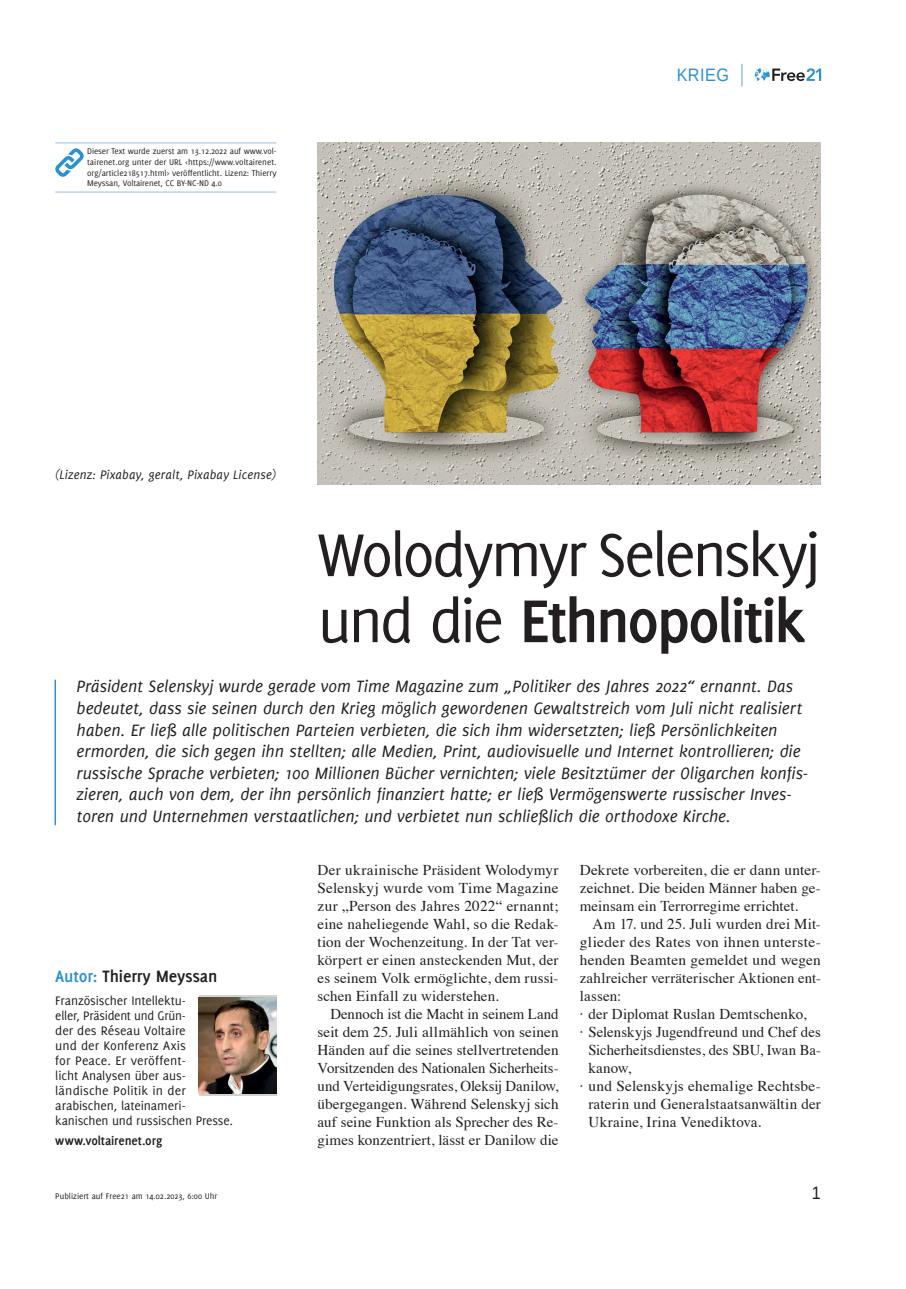
<style>
.page{position:relative;width:906px;height:1289px;background:#fff}
.page>*{position:absolute;margin:0;border:0;box-sizing:border-box;transform-origin:0 0}
.t1{font:66px/66px "Delicious";letter-spacing:-.045em;color:#231f20}
.t2{font:italic 18px/21.6px "Delicious";letter-spacing:-.005em;color:#231f20}
.t3{font:700 18px "Delicious";letter-spacing:-.01em;color:#231f20}
.t4{font:18px "Liberation Sans";letter-spacing:.03em;color:#2a92d0;scale:.9 1}
.t5{font:18px "Liberation Sans";color:#231f20;scale:.9 1}
.t6{font:15px/18px "Times";letter-spacing:.01em;color:#231f20;text-align:justify}
.t7{font:13.5px/15px "Delicious";letter-spacing:-.005em;color:#231f20}
.t8{font:italic 13.5px "Delicious";letter-spacing:.015em;color:#231f20}
.t9{font:700 13.5px "Delicious";letter-spacing:-.01em;color:#231f20}
.t10{font:9px/10.8px "Delicious";letter-spacing:-.005em;color:#231f20;text-align:justify}
.s1{font-weight:700}
.s2{color:#2a92d0}
</style>
<div class="page">
<svg style="left:755px;top:68px;width:66px;height:13px"></svg>
<svg style="left:741px;top:64px;width:1px;height:22px"></svg>
<hr style="left:55px;top:679px;width:1px;height:146px;background:#2a92d0">
<img style="left:317px;top:142px;width:504px;height:342px">
<hr style="left:55px;top:142px;width:221px;height:1px;background:#9abfe5">
<hr style="left:55px;top:192px;width:221px;height:1px;background:#9abfe5">
<svg style="left:55px;top:148px;width:29px;height:29px"></svg>
<div style="left:199px;top:994px;width:77px;height:101px;background:linear-gradient(to right,#d1d2d4,#d1d2d4)"></div>
<img style="left:199px;top:997px;width:77px;height:96px">
<p class="t10" style="left:87px;top:145px;width:191px">Dieser Text wurde zuerst am 13.12.2022 auf www.vol&shy;tairenet.org unter der URL &lt;https://www.voltairenet. org/article218517.html&gt; veröffentlicht. Lizenz: Thierry Meyssan, Voltairenet, CC BY-NC-ND 4.0</p>
<p class="t4" style="left:676px;top:63px;width:60px">Krieg</p>
<p class="t8" style="left:55px;top:466px;width:222px">(Lizenz: Pixabay, geralt, Pixabay License)</p>
<h1 class="t1" style="left:317px;top:520px;width:505px">Wolodymyr Selenskyj und die <span class="s1">Ethnopolitik</span></h1>
<p class="t2" style="left:77px;top:675px;width:733px">Präsident Selenskyj wurde gerade vom Time Magazine zum „Politiker des Jahres 2022“ ernannt. Das bedeutet, dass sie seinen durch den Krieg möglich gewordenen Gewaltstreich vom Juli nicht realisiert haben. Er ließ alle politischen Parteien verbieten, die sich ihm widersetzten; ließ Persönlichkeiten ermorden, die sich gegen ihn stellten; alle Medien, Print, audiovisuelle und Internet kontrollieren; die russische Sprache verbieten; 100 Millionen Bücher vernichten; viele Besitztümer der Oligarchen konfis&shy;zieren, auch von dem, der ihn persönlich finanziert hatte; er ließ Vermögenswerte russischer Inves&shy;toren und Unternehmen verstaatlichen; und verbietet nun schließlich die orthodoxe Kirche.</p>
<p class="t3" style="left:55px;top:965px;width:164px"><span class="s2">Autor:</span> Thierry Meyssan</p>
<p class="t7" style="left:55px;top:993px;width:179px">Französischer Intellektu-<br>eller, Präsident und Grün-<br>der des Réseau Voltaire<br>und der Konferenz Axis<br>for Peace. Er veröffent-<br>licht Analysen über aus&shy;ländische Politik in der arabischen, lateinameri&shy;kanischen und russischen Presse.</p>
<p class="t9" style="left:55px;top:1132px;width:108px">www.voltairenet.org</p>
<p class="t6" style="left:317px;top:859px;width:242px">Der ukrainische Präsident Wolodymyr Selenskyj wurde vom Time Magazine zur „Person des Jahres 2022“ ernannt; eine naheliegende Wahl, so die Redak&shy;tion der Wochenzeitung. In der Tat ver&shy;körpert er einen ansteckenden Mut, der es seinem Volk ermöglichte, dem russi&shy;schen Einfall zu widerstehen.</p>
<p class="t6" style="left:317px;top:1003px;width:242px;text-indent:13px">Dennoch ist die Macht in seinem Land seit dem 25. Juli allmählich von seinen Händen auf die seines stellvertretenden Vorsitzenden des Nationalen Sicherheits&shy;und Verteidigungsrates, Oleksij Danilow, übergegangen. Während Selenskyj sich auf seine Funktion als Sprecher des Re&shy;gimes konzentriert, lässt er Danilow die</p>
<p class="t6" style="left:580px;top:859px;width:242px">Dekrete vorbereiten, die er dann unter&shy;zeichnet. Die beiden Männer haben ge&shy;meinsam ein Terrorregime errichtet.</p>
<p class="t6" style="left:592px;top:913px;width:230px">Am 17. und 25. Juli wurden drei Mit-</p>
<p class="t6" style="left:580px;top:931px;width:242px">glieder des Rates von ihnen unterste-</p>
<p class="t6" style="left:580px;top:949px;width:242px">henden Beamten gemeldet und wegen</p>
<p class="t6" style="left:580px;top:967px;width:242px">zahlreicher verräterischer Aktionen ent-</p>
<p class="t6" style="left:580px;top:985px;width:43px">lassen:</p>
<p class="t6" style="left:580px;top:1003px;width:228px">· der Diplomat Ruslan Demtschenko,</p>
<p class="t6" style="left:580px;top:1021px;width:242px">· Selenskyjs Jugendfreund und Chef des</p>
<p class="t6" style="left:588px;top:1039px;width:234px">Sicherheitsdienstes, des SBU, Iwan Ba-</p>
<p class="t6" style="left:588px;top:1057px;width:44px">kanow,</p>
<p class="t6" style="left:580px;top:1075px;width:242px">· und Selenskyjs ehemalige Rechtsbe-</p>
<p class="t6" style="left:588px;top:1093px;width:234px">raterin und Generalstaatsanwältin der</p>
<p class="t6" style="left:588px;top:1111px;width:174px">Ukraine, Irina Venediktova.</p>
<p class="t10" style="left:55px;top:1190px;width:163px">Publiziert auf Free21 am 14.02.2023, 6:00 Uhr</p>
<p class="t5" style="left:812px;top:1181px;width:12px">1</p>
</div>
